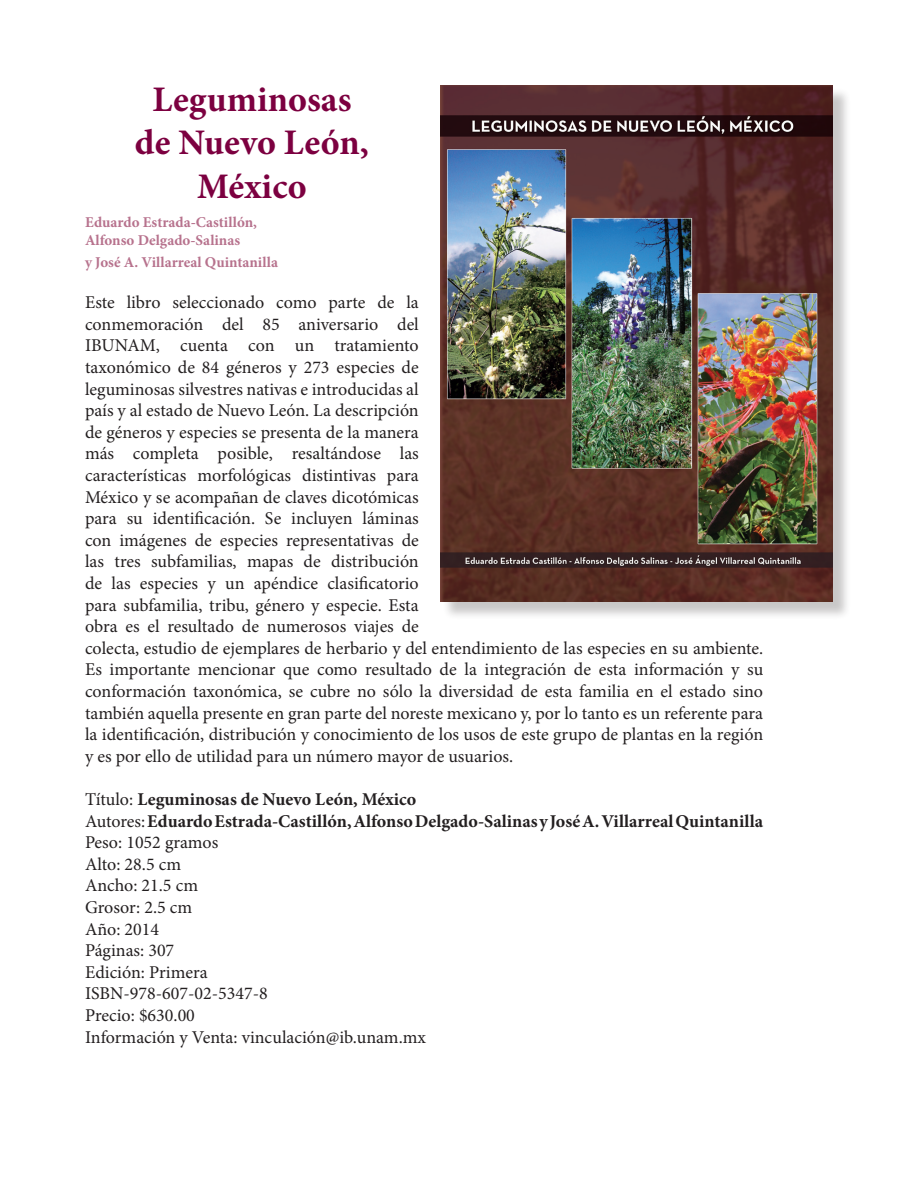
<style>
.page{position:relative;width:918px;height:1188px;background:#fff}
.page>*{position:absolute;margin:0;border:0;box-sizing:border-box;transform-origin:0 0}
.t1{font:700 36px "Minion Pro";color:#7c0040}
.t2{font:18px/21.6px "Minion Pro";color:#231f20}
.t3{font:700 18px "Minion Pro";color:#231f20}
.t4{font:700 15px "Minion Pro";color:#b7728d}
.s1{font-weight:400}
</style>
<div class="page">
<div style="left:442px;top:87px;width:410px;height:533px;background:#231f20;opacity:.25"></div>
<img style="left:440px;top:85px;width:393px;height:517px">
<p class="t1" style="left:152px;top:74px;width:201px">Leguminosas</p>
<p class="t1" style="left:135px;top:118px;width:235px">de Nuevo León,</p>
<p class="t1" style="left:197px;top:161px;width:111px">México</p>
<p class="t4" style="left:85px;top:212px;width:174px">Eduardo Estrada-Castillón,</p>
<p class="t4" style="left:85px;top:230px;width:157px">Alfonso Delgado-Salinas</p>
<p class="t4" style="left:85px;top:251px;width:195px">y José A. Villarreal Quintanilla</p>
<p class="t2" style="left:85px;top:292px;width:680px">Este libro seleccionado como parte de la<br>conmemoración del 85 aniversario del<br>IBUNAM, cuenta con un tratamiento<br>taxonómico de 84 géneros y 273 especies de<br>leguminosas silvestres nativas e introducidas al<br>país y al estado de Nuevo León. La descripción<br>de géneros y especies se presenta de la manera<br>más completa posible, resaltándose las<br>características morfológicas distintivas para<br>México y se acompañan de claves dicotómicas<br>para su identificación. Se incluyen láminas<br>con imágenes de especies representativas de<br>las tres subfamilias, mapas de distribución<br>de las especies y un apéndice clasificatorio<br>para subfamilia, tribu, género y especie. Esta<br>obra es el resultado de numerosos viajes de<br>colecta, estudio de ejemplares de herbario y del entendimiento de las especies en su ambiente.<br>Es importante mencionar que como resultado de la integración de esta información y su conformación taxonómica, se cubre no sólo la diversidad de esta familia en el estado sino también aquella presente en gran parte del noreste mexicano y, por lo tanto es un referente para la identificación, distribución y conocimiento de los usos de este grupo de plantas en la región y es por ello de utilidad para un número mayor de usuarios.</p>
<p class="t3" style="left:85px;top:787px;width:333px"><span class="s1">Título:</span> Leguminosas de Nuevo León, México</p>
<p class="t3" style="left:85px;top:808px;width:680px"><span class="s1">Autores:</span> Eduardo Estrada-Castillón, Alfonso Delgado-Salinas y José A. Villarreal Quintanilla</p>
<p class="t2" style="left:85px;top:832px;width:135px">Peso: 1052 gramos</p>
<p class="t2" style="left:85px;top:853px;width:98px">Alto: 28.5 cm</p>
<p class="t2" style="left:85px;top:875px;width:115px">Ancho: 21.5 cm</p>
<p class="t2" style="left:85px;top:897px;width:109px">Grosor: 2.5 cm</p>
<p class="t2" style="left:85px;top:918px;width:76px">Año: 2014</p>
<p class="t2" style="left:85px;top:940px;width:91px">Páginas: 307</p>
<p class="t2" style="left:85px;top:961px;width:124px">Edición: Primera</p>
<p class="t2" style="left:85px;top:983px;width:184px">ISBN-978-607-02-5347-8</p>
<p class="t2" style="left:85px;top:1005px;width:111px">Precio: $630.00</p>
<p class="t2" style="left:85px;top:1026px;width:342px">Información y Venta: vinculación@ib.unam.mx</p>
</div>
